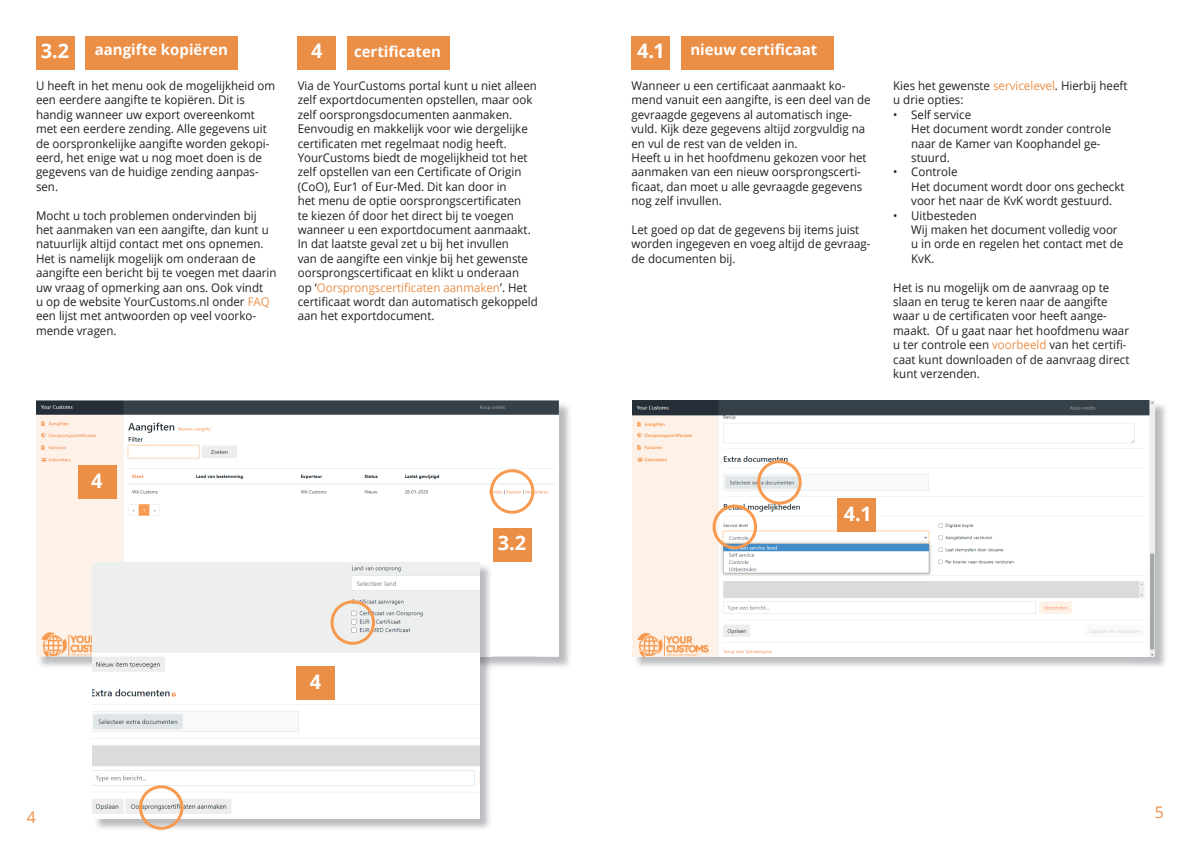
<style>
.page{position:relative;width:1191px;height:842px;background:#fff}
.page>*{position:absolute;margin:0;border:0;box-sizing:border-box;transform-origin:0 0}
.t1{font:700 20px "Open Sans";color:#fff}
.t2{font:16px "Open Sans";color:#eb8e46}
.t3{font:700 15px "Open Sans";color:#fff}
.t4{font:12px/14.4px "Open Sans";color:#231f20;scale:.96 1}
.s1{color:#eb8e46}
</style>
<div class="page">
<div style="left:85px;top:36px;width:153px;height:34px;background:#eb8e46"></div>
<div style="left:36px;top:36px;width:38px;height:34px;background:#eb8e46"></div>
<div style="left:347px;top:36px;width:102px;height:34px;background:#eb8e46"></div>
<div style="left:298px;top:36px;width:38px;height:34px;background:#eb8e46"></div>
<img style="left:536px;top:404px;width:34px;height:263px">
<img style="left:39px;top:657px;width:53px;height:10px">
<img style="left:36px;top:400px;width:523px;height:257px">
<div style="left:493px;top:528px;width:38px;height:34px;background:#eb8e46"></div>
<div style="left:78px;top:465px;width:38px;height:33px;background:#eb8e46"></div>
<div style="left:490px;top:469px;width:44px;height:45px;border:3px solid #f79a50;border-radius:50%"></div>
<div style="left:681px;top:36px;width:152px;height:34px;background:#eb8e46"></div>
<div style="left:631px;top:36px;width:38px;height:34px;background:#eb8e46"></div>
<img style="left:636px;top:404px;width:530px;height:263px">
<img style="left:632px;top:400px;width:523px;height:257px">
<div style="left:837px;top:498px;width:38px;height:34px;background:#eb8e46"></div>
<div style="left:712px;top:505px;width:45px;height:44px;border:3px solid #f79a50;border-radius:50%"></div>
<div style="left:1098px;top:404px;width:47px;height:8px;background:#354049"></div>
<img style="left:96px;top:563px;width:396px;height:267px">
<img style="left:92px;top:562px;width:387px;height:256px">
<div style="left:296px;top:666px;width:38px;height:34px;background:#eb8e46"></div>
<div style="left:139px;top:785px;width:44px;height:45px;border:3px solid #f79a50;border-radius:50%"></div>
<div style="left:330px;top:600px;width:45px;height:45px;border:3px solid #f79a50;border-radius:50%"></div>
<div style="left:757px;top:460px;width:44px;height:45px;border:3px solid #f79a50;border-radius:50%"></div>
<h1 class="t1" style="left:637px;top:36px;width:28px">4.1</h1>
<p class="t3" style="left:690px;top:39px;width:129px">nieuw certificaat</p>
<h1 class="t1" style="left:41px;top:36px;width:30px">3.2</h1>
<p class="t3" style="left:95px;top:39px;width:135px">aangifte kopiëren</p>
<h1 class="t1" style="left:311px;top:36px;width:13px">4</h1>
<p class="t3" style="left:354px;top:41px;width:88px">certificaten</p>
<p class="t4" style="left:36px;top:78px;width:251px">U heeft in het menu ook de mogelijkheid om een eerdere aangifte te kopiëren. Dit is handig wanneer uw export overeenkomt met een eerdere zending. Alle gegevens uit de oorspronkelijke aangifte worden gekopi&shy;eerd, het enige wat u nog moet doen is de gegevens van de huidige zending aanpas&shy;sen.</p>
<p class="t4" style="left:36px;top:208px;width:252px">Mocht u toch problemen ondervinden bij het aanmaken van een aangifte, dan kunt u natuurlijk altijd contact met ons opnemen.<br>Het is namelijk mogelijk om onderaan de aangifte een bericht bij te voegen met daarin uw vraag of opmerking aan ons. Ook vindt<br>u op de website YourCustoms.nl onder <span class="s1">FAQ </span>een lijst met antwoorden op veel voorko&shy;mende vragen.</p>
<p class="t4" style="left:298px;top:78px;width:252px">Via de YourCustoms portal kunt u niet alleen zelf exportdocumenten opstellen, maar ook zelf oorsprongsdocumenten aanmaken.<br>Eenvoudig en makkelijk voor wie dergelijke certificaten met regelmaat nodig heeft.<br>YourCustoms biedt de mogelijkheid tot het zelf opstellen van een Certificate of Origin (CoO), Eur1 of Eur-Med. Dit kan door in<br>het menu de optie oorsprongscertificaten<br>te kiezen óf door het direct bij te voegen wanneer u een exportdocument aanmaakt.<br>In dat laatste geval zet u bij het invullen<br>van de aangifte een vinkje bij het gewenste oorsprongscertificaat en klikt u onderaan<br>op ‘<span class="s1">Oorsprongscertificaten aanmaken</span>’. Het certificaat wordt dan automatisch gekoppeld aan het exportdocument.</p>
<p class="t4" style="left:631px;top:78px;width:250px">Wanneer u een certificaat aanmaakt ko&shy;mend vanuit een aangifte, is een deel van de gevraagde gegevens al automatisch inge&shy;vuld. Kijk deze gegevens altijd zorgvuldig na en vul de rest van de velden in.<br>Heeft u in het hoofdmenu gekozen voor het aanmaken van een nieuw oorsprongscerti&shy;ficaat, dan moet u alle gevraagde gegevens nog zelf invullen.</p>
<p class="t4" style="left:631px;top:222px;width:250px">Let goed op dat de gegevens bij items juist worden ingegeven en voeg altijd de gevraag&shy;de documenten bij.</p>
<p class="t4" style="left:893px;top:78px;width:245px">Kies het gewenste <span class="s1">servicelevel</span>. Hierbij heeft u drie opties:</p>
<p class="t4" style="left:911px;top:107px;width:210px;text-indent:-18px">• Self service<br>Het document wordt zonder controle naar de Kamer van Koophandel ge&shy;stuurd.</p>
<p class="t4" style="left:911px;top:165px;width:224px;text-indent:-18px">• Controle<br>Het document wordt door ons gecheckt voor het naar de KvK wordt gestuurd.</p>
<p class="t4" style="left:911px;top:208px;width:222px;text-indent:-18px">• Uitbesteden<br>Wij maken het document volledig voor u in orde en regelen het contact met de<br>KvK.</p>
<p class="t4" style="left:893px;top:280px;width:247px">Het is nu mogelijk om de aanvraag op te slaan en terug te keren naar de aangifte waar u de certificaten voor heeft aange&shy;maakt. Of u gaat naar het hoofdmenu waar u ter controle een <span class="s1">voorbeeld</span> van het certifi&shy;caat kunt downloaden of de aanvraag direct kunt verzenden.</p>
<h1 class="t1" style="left:91px;top:467px;width:13px">4</h1>
<h1 class="t1" style="left:498px;top:529px;width:30px">3.2</h1>
<h1 class="t1" style="left:844px;top:500px;width:28px">4.1</h1>
<h1 class="t1" style="left:310px;top:668px;width:13px">4</h1>
<h2 class="t2" style="left:27px;top:806px;width:11px">4</h2>
<h2 class="t2" style="left:1155px;top:801px;width:11px">5</h2>
</div>
